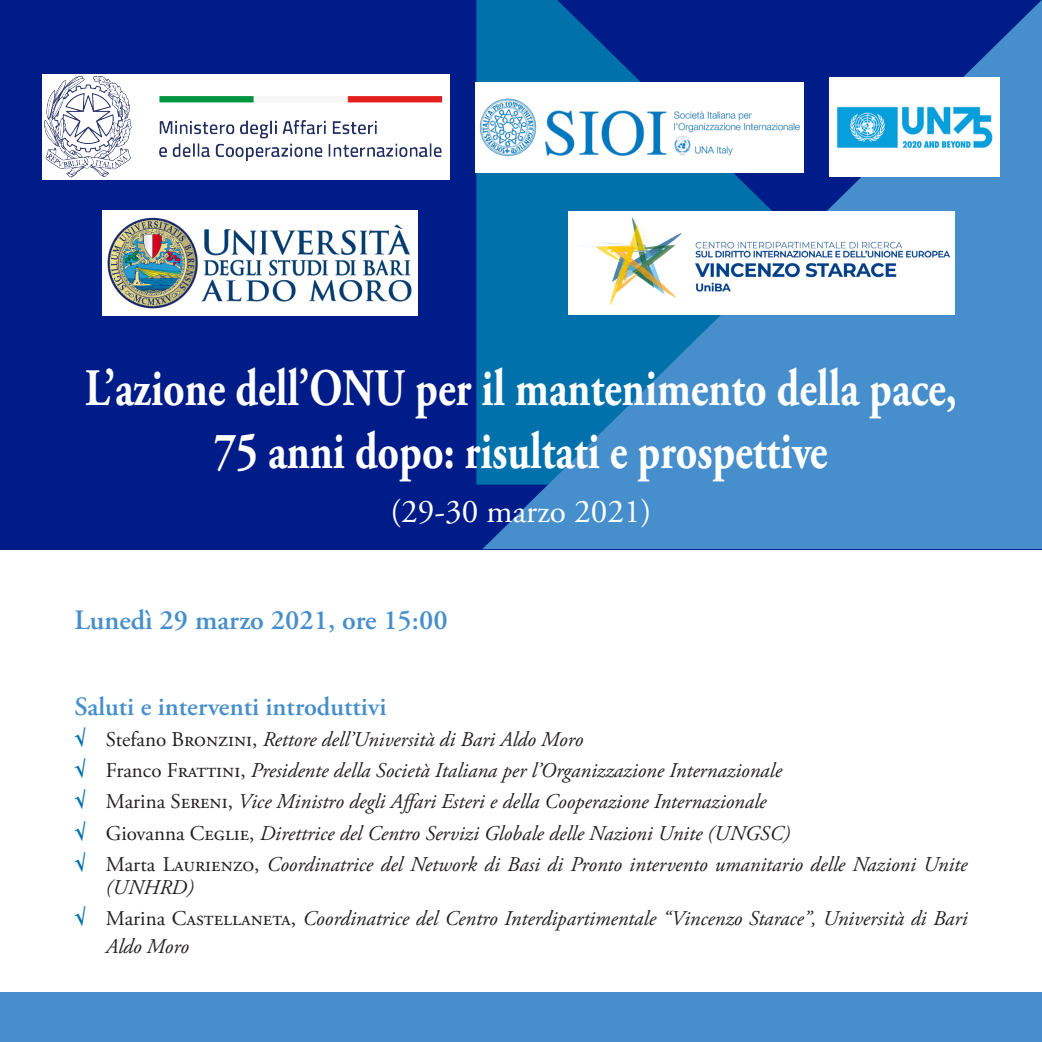
<style>
.page{position:relative;width:1042px;height:1042px;background:#fff}
.page>*{position:absolute;margin:0;border:0;box-sizing:border-box;transform-origin:0 0}
.t1{font:700 52.5px/63px "Adobe Garamond Pro";color:#fff;text-align:center;scale:.8 1}
.t2{font:33.25px "Adobe Garamond Pro";color:#fff}
.Data{font:600 28px "Adobe Garamond Pro";color:#468fcc}
.Sessione{font:600 26.25px "Adobe Garamond Pro";color:#468fcc}
.t3{font:italic 21px/22.8px "Adobe Garamond Pro";color:#231f20}
.s1{font-weight:700;font-style:normal;color:#0071aa}
.s2{font-style:normal}
</style>
<div class="page">
<div style="left:0;top:0;width:1042px;height:549px;background:#001c88"></div>
<svg style="left:482px;top:0;width:560px;height:549px;fill:#468fcc"></svg>
<div style="left:0;top:992px;width:1042px;height:50px;background:#468fcc"></div>
<img style="left:568px;top:211px;width:386px;height:104px">
<img style="left:102px;top:210px;width:316px;height:105px">
<img style="left:42px;top:74px;width:408px;height:106px">
<div style="left:475px;top:82px;width:329px;height:91px;background:#fff"></div>
<img style="left:479px;top:98px;width:321px;height:59px">
<img style="left:829px;top:78px;width:170px;height:98px">
<p class="t1" style="left:85px;top:358px;width:1091px">L’azione dell’ONU per il mantenimento della pace,<br>75 anni dopo: risultati e prospettive</p>
<p class="t2" style="left:390px;top:491px;width:262px">(29-30 marzo 2021)</p>
<p class="Data" style="left:74px;top:604px;width:375px">Lunedì 29 marzo 2021, ore 15:00</p>
<p class="Sessione" style="left:74px;top:691px;width:313px">Saluti e interventi introduttivi</p>
<p class="t3" style="left:74px;top:728px;width:510px"><span class="s1">√</span> <span class="s2">Stefano Bronzini,</span> Rettore dell’Università di Bari Aldo Moro</p>
<p class="t3" style="left:74px;top:759px;width:709px"><span class="s1">√</span> <span class="s2">Franco Frattini,</span> Presidente della Società Italiana per l’Organizzazione Internazionale</p>
<p class="t3" style="left:74px;top:791px;width:693px"><span class="s1">√</span> <span class="s2">Marina Sereni,</span> Vice Ministro degli Affari Esteri e della Cooperazione Internazionale</p>
<p class="t3" style="left:74px;top:822px;width:717px"><span class="s1">√</span> <span class="s2">Giovanna Ceglie,</span> Direttrice del Centro Servizi Globale delle Nazioni Unite (UNGSC)</p>
<p class="t3" style="left:106px;top:853px;width:863px;text-indent:-32px"><span class="s1">√</span> <span class="s2">Marta Laurienzo,</span> Coordinatrice del Network di Basi di Pronto intervento umanitario delle Nazioni Unite (UNHRD)</p>
<p class="t3" style="left:106px;top:904px;width:863px;line-height:28px;text-indent:-32px"><span class="s1">√</span> <span class="s2">Marina Castellaneta,</span> Coordinatrice del Centro Interdipartimentale “Vincenzo Starace”, Università di Bari<br>Aldo Moro</p>
</div>
